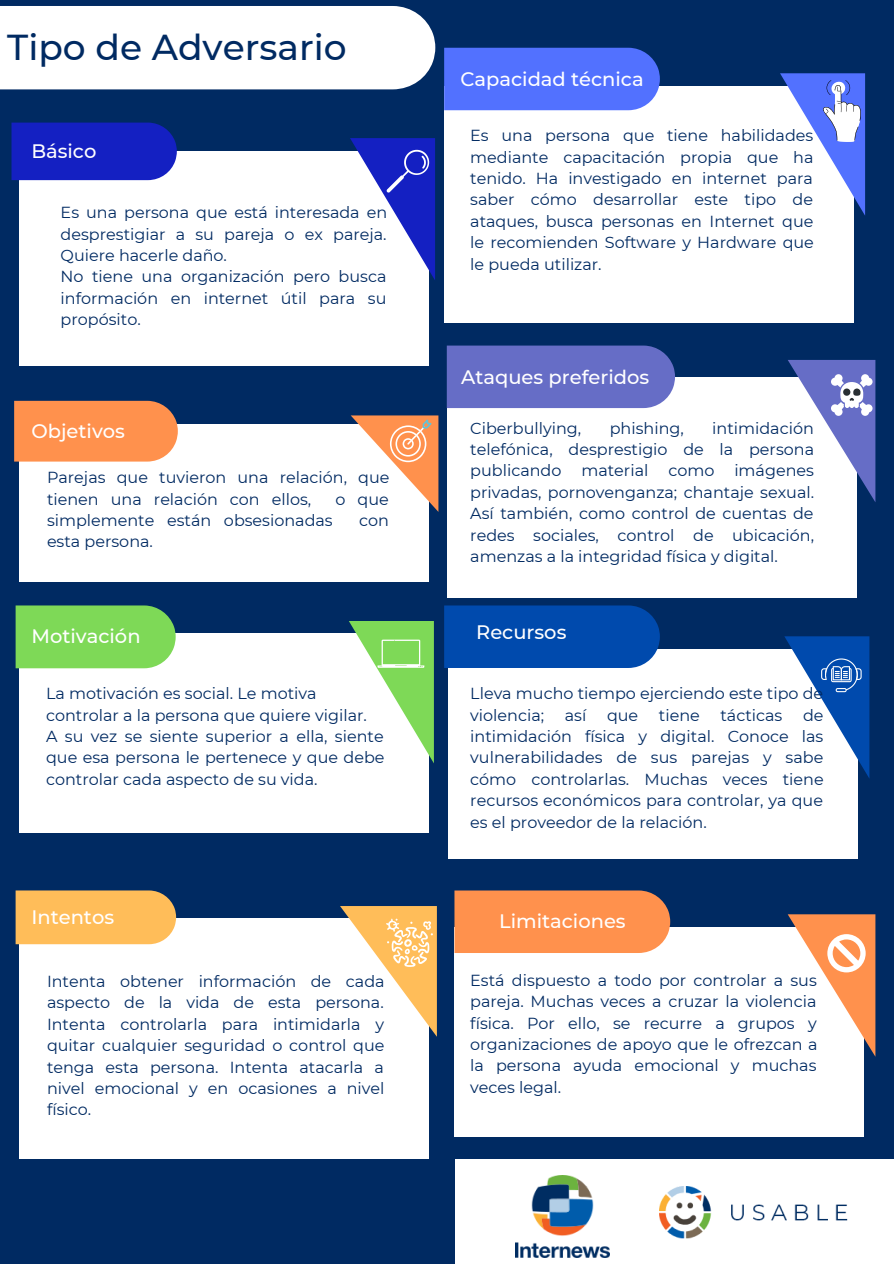
<style>
.page{position:relative;width:894px;height:1264px;background:#fff}
.page>*{position:absolute;margin:0;border:0;box-sizing:border-box;transform-origin:0 0}
.t1{font:500 36px "Montserrat";color:#002a62}
.t2{font:500 19.5px "Montserrat";color:#fff}
.t3{font:16.05px/21.5px "Montserrat";color:#002a62;text-align:justify}
</style>
<div class="page">
<div style="left:0;top:0;width:893px;height:1263px;background:#002a62"></div>
<div style="left:19px;top:151px;width:410px;height:214px;background:#fff"></div>
<div style="left:0;top:6px;width:435px;height:83px;background:#fff"></div>
<div style="left:11px;top:123px;width:166px;height:57px;background:#1420c2"></div>
<div style="left:19px;top:423px;width:409px;height:158px;background:#fff"></div>
<div style="left:14px;top:401px;width:164px;height:60px;background:#ff914d"></div>
<div style="left:19px;top:633px;width:410px;height:200px;background:#fff"></div>
<div style="left:16px;top:605px;width:160px;height:63px;background:#7ed957"></div>
<div style="left:19px;top:918px;width:410px;height:241px;background:#fff"></div>
<div style="left:16px;top:890px;width:160px;height:54px;background:#ffbd59"></div>
<div style="left:444px;top:86px;width:409px;height:236px;background:#fff"></div>
<div style="left:446px;top:377px;width:410px;height:220px;background:#fff"></div>
<div style="left:448px;top:649px;width:410px;height:209px;background:#fff"></div>
<div style="left:454px;top:926px;width:410px;height:210px;background:#fff"></div>
<svg style="left:350px;top:138px;width:85px;height:142px"></svg>
<div style="left:444px;top:48px;width:215px;height:62px;background:#5271ff"></div>
<div style="left:446px;top:345px;width:228px;height:63px;background:#666dc6"></div>
<div style="left:444px;top:605px;width:215px;height:63px;background:#004aad"></div>
<div style="left:454px;top:890px;width:216px;height:63px;background:#ff914d"></div>
<svg style="left:350px;top:415px;width:88px;height:97px"></svg>
<svg style="left:349px;top:621px;width:85px;height:142px"></svg>
<svg style="left:340px;top:906px;width:97px;height:130px"></svg>
<svg style="left:784px;top:636px;width:85px;height:142px"></svg>
<svg style="left:788px;top:360px;width:87px;height:142px"></svg>
<svg style="left:780px;top:73px;width:84px;height:143px"></svg>
<svg style="left:787px;top:914px;width:88px;height:142px"></svg>
<div style="left:455px;top:1158px;width:438px;height:105px;background:#fff"></div>
<img style="left:515px;top:1175px;width:94px;height:82px">
<img style="left:659px;top:1186px;width:189px;height:52px">
<h1 class="t1" style="left:7px;top:25px;width:341px">Tipo de Adversario</h1>
<p class="t2" style="left:31px;top:139px;width:67px">Básico</p>
<p class="t3" style="left:61px;top:202px;width:328px;text-align:left">Es una persona que está interesada en desprestigiar a su pareja o ex pareja.<br>Quiere hacerle daño.<br>No tiene una organización pero busca información en internet útil para su propósito.</p>
<p class="t2" style="left:31px;top:419px;width:95px">Objetivos</p>
<p class="t3" style="left:47px;top:467px;width:344px">Parejas que tuvieron una relación, que tienen una relación con ellos,</p>
<p class="t3" style="left:335px;top:488px;width:55px">o que</p>
<p class="t3" style="left:47px;top:509px;width:287px">simplemente están obsesionadas</p>
<p class="t3" style="left:359px;top:509px;width:31px">con</p>
<p class="t3" style="left:47px;top:531px;width:107px">esta persona.</p>
<p class="t2" style="left:31px;top:624px;width:111px">Motivación</p>
<p class="t3" style="left:46px;top:682px;width:340px;text-align:left">La motivación es social. Le motiva controlar a la persona que quiere vigilar.<br>A su vez se siente superior a ella, siente que esa persona le pertenece y que debe controlar cada aspecto de su vida.</p>
<p class="t2" style="left:31px;top:905px;width:84px">Intentos</p>
<p class="t3" style="left:47px;top:970px;width:339px">Intenta obtener información de cada aspecto de la vida de esta persona.<br>Intenta controlarla para intimidarla y quitar cualquier seguridad o control que tenga esta persona. Intenta atacarla a nivel emocional y en ocasiones a nivel físico.</p>
<p class="t2" style="left:460px;top:67px;width:185px">Capacidad técnica</p>
<p class="t3" style="left:470px;top:125px;width:345px">Es una persona que tiene habilidades mediante capacitación propia que ha tenido. Ha investigado en internet para saber cómo desarrollar este tipo de ataques, busca personas en Internet que le recomienden Software y Hardware que le pueda utilizar.</p>
<p class="t2" style="left:461px;top:365px;width:189px">Ataques preferidos</p>
<p class="t3" style="left:470px;top:417px;width:345px;text-indent:242px">intimidación telefónica, desprestigio de la persona publicando material como imágenes privadas, pornovenganza; chantaje sexual.<br>Así también, como control de cuentas de redes sociales, control de ubicación, amenzas a la integridad física y digital.</p>
<p class="t3" style="left:470px;top:417px;width:112px">Ciberbullying,</p>
<p class="t3" style="left:609px;top:417px;width:76px">phishing,</p>
<p class="t2" style="left:476px;top:620px;width:92px">Recursos</p>
<p class="t3" style="left:470px;top:682px;width:354px">Lleva mucho tiempo ejerciendo este tipo de violencia;</p>
<p class="t3" style="left:470px;top:704px;width:355px;text-indent:333px">de intimidación física y digital. Conoce las vulnerabilidades de sus parejas y sabe cómo controlarlas. Muchas veces tiene recursos económicos para controlar, ya que es el proveedor de la relación.</p>
<p class="t3" style="left:564px;top:704px;width:23px">así</p>
<p class="t3" style="left:607px;top:704px;width:33px">que</p>
<p class="t3" style="left:658px;top:704px;width:42px">tiene</p>
<p class="t3" style="left:720px;top:704px;width:63px">tácticas</p>
<p class="t2" style="left:499px;top:909px;width:128px">Limitaciones</p>
<p class="t3" style="left:470px;top:969px;width:348px">Está dispuesto a todo por controlar a sus pareja. Muchas veces a cruzar la violencia física. Por ello, se recurre a grupos y organizaciones de apoyo que le ofrezcan a la persona ayuda emocional y muchas veces legal.</p>
</div>
